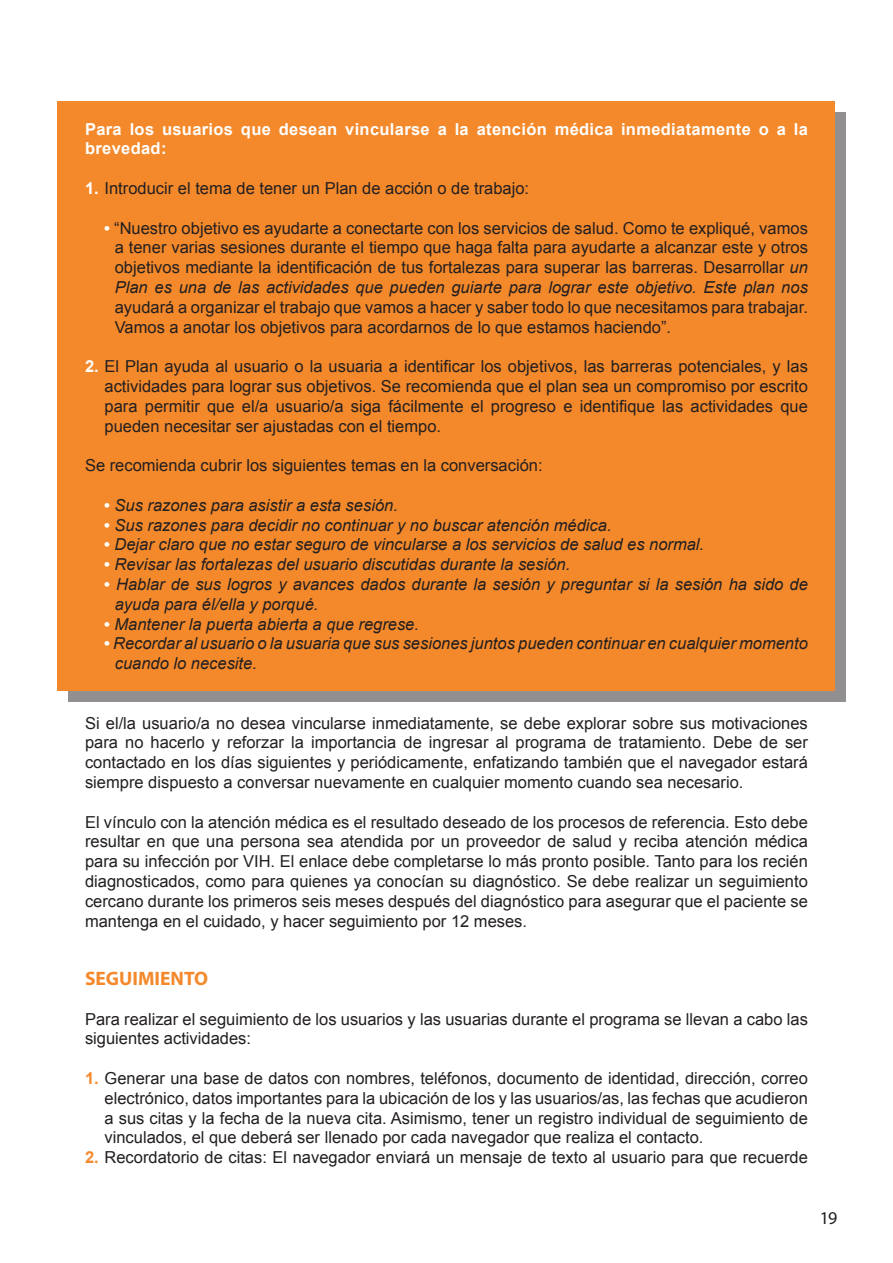
<style>
.page{position:relative;width:893px;height:1263px;background:#fff}
.page>*{position:absolute;margin:0;border:0;box-sizing:border-box;transform-origin:0 0}
.t1{font:700 19.5px "Myriad Pro";color:#f4892b}
.t2{font:18px "Myriad Pro";color:#231f20}
.t3{font:16.5px/19.8px "Arial";color:#231f20;text-align:justify}
.t4{font:italic 16.5px/19.8px "Arial";color:#231f20}
.t5{font:700 16.5px/19.8px "Arial";letter-spacing:.02em;color:#fff}
.s1{font-weight:700;color:#fff}
.s2{font-style:italic}
.s3{font-weight:700;font-style:normal;color:#fff}
.s4{font-weight:700;color:#f4892b}
</style>
<div class="page">
<div style="left:68px;top:112px;width:778px;height:589px;background:#918f8f"></div>
<div style="left:58px;top:101px;width:777px;height:590px;background:#f4892b"></div>
<p class="t5" style="left:85px;top:119px;width:724px">Para los usuarios que desean vincularse a la atención médica inmediatamente o a la brevedad:</p>
<p class="t3" style="left:85px;top:178px;width:446px"><span class="s1">1.</span> Introducir el tema de tener un Plan de acción o de trabajo:</p>
<p class="t3" style="left:115px;top:218px;width:695px;text-indent:-11px"><span class="s1">•</span> “Nuestro objetivo es ayudarte a conectarte con los servicios de salud. Como te expliqué, vamos a tener varias sesiones durante el tiempo que haga falta para ayudarte a alcanzar este y otros objetivos mediante la identificación de tus fortalezas para superar las barreras. Desarrollar <span class="s2">un Plan es una de las actividades que pueden guiarte para lograr este objetivo. Este plan nos </span>ayudará a organizar el trabajo que vamos a hacer y saber todo lo que necesitamos para trabajar.<br>Vamos a anotar los objetivos para acordarnos de lo que estamos haciendo”.</p>
<p class="t3" style="left:105px;top:357px;width:705px;text-indent:-20px"><span class="s1">2.</span> El Plan ayuda al usuario o la usuaria a identificar los objetivos, las barreras potenciales, y las actividades para lograr sus objetivos. Se recomienda que el plan sea un compromiso por escrito para permitir que el/a usuario/a siga fácilmente el progreso e identifique las actividades que pueden necesitar ser ajustadas con el tiempo.</p>
<p class="t3" style="left:85px;top:456px;width:459px">Se recomienda cubrir los siguientes temas en la conversación:</p>
<p class="t4" style="left:104px;top:495px;width:295px"><span class="s3">•</span> Sus razones para asistir a esta sesión.</p>
<p class="t4" style="left:104px;top:515px;width:509px"><span class="s3">•</span> Sus razones para decidir no continuar y no buscar atención médica.</p>
<p class="t4" style="left:104px;top:535px;width:602px"><span class="s3">•</span> Dejar claro que no estar seguro de vincularse a los servicios de salud es normal.</p>
<p class="t4" style="left:104px;top:555px;width:468px"><span class="s3">•</span> Revisar las fortalezas del usuario discutidas durante la sesión.</p>
<p class="t4" style="left:115px;top:574px;width:695px;text-indent:-11px"><span class="s3">•</span> Hablar de sus logros y avances dados durante la sesión y preguntar si la sesión ha sido de ayuda para él/ella y porqué.</p>
<p class="t4" style="left:104px;top:614px;width:316px"><span class="s3">•</span> Mantener la puerta abierta a que regrese.</p>
<p class="t4" style="left:115px;top:634px;width:695px;text-indent:-11px"><span class="s3">•</span> Recordar al usuario o la usuaria que sus sesiones juntos pueden continuar en cualquier momento cuando lo necesite.</p>
<p class="t3" style="left:85px;top:713px;width:724px">Si el/la usuario/a no desea vincularse inmediatamente, se debe explorar sobre sus motivaciones para no hacerlo y reforzar la importancia de ingresar al programa de tratamiento. Debe de ser contactado en los días siguientes y periódicamente, enfatizando también que el navegador estará siempre dispuesto a conversar nuevamente en cualquier momento cuando sea necesario.</p>
<p class="t3" style="left:85px;top:812px;width:724px">El vínculo con la atención médica es el resultado deseado de los procesos de referencia. Esto debe resultar en que una persona sea atendida por un proveedor de salud y reciba atención médica para su infección por VIH. El enlace debe completarse lo más pronto posible. Tanto para los recién diagnosticados, como para quienes ya conocían su diagnóstico. Se debe realizar un seguimiento cercano durante los primeros seis meses después del diagnóstico para asegurar que el paciente se mantenga en el cuidado, y hacer seguimiento por 12 meses.</p>
<p class="t1" style="left:85px;top:966px;width:125px">SEGUIMIENTO</p>
<p class="t3" style="left:85px;top:1009px;width:724px">Para realizar el seguimiento de los usuarios y las usuarias durante el programa se llevan a cabo las siguientes actividades:</p>
<p class="t3" style="left:105px;top:1068px;width:705px;text-indent:-20px"><span class="s4">1.</span> Generar una base de datos con nombres, teléfonos, documento de identidad, dirección, correo electrónico, datos importantes para la ubicación de los y las usuarios/as, las fechas que acudieron a sus citas y la fecha de la nueva cita. Asimismo, tener un registro individual de seguimiento de vinculados, el que deberá ser llenado por cada navegador que realiza el contacto.</p>
<p class="t3" style="left:85px;top:1148px;width:724px"><span class="s4">2.</span> Recordatorio de citas: El navegador enviará un mensaje de texto al usuario para que recuerde</p>
<p class="t2" style="left:820px;top:1207px;width:19px">19</p>
</div>
